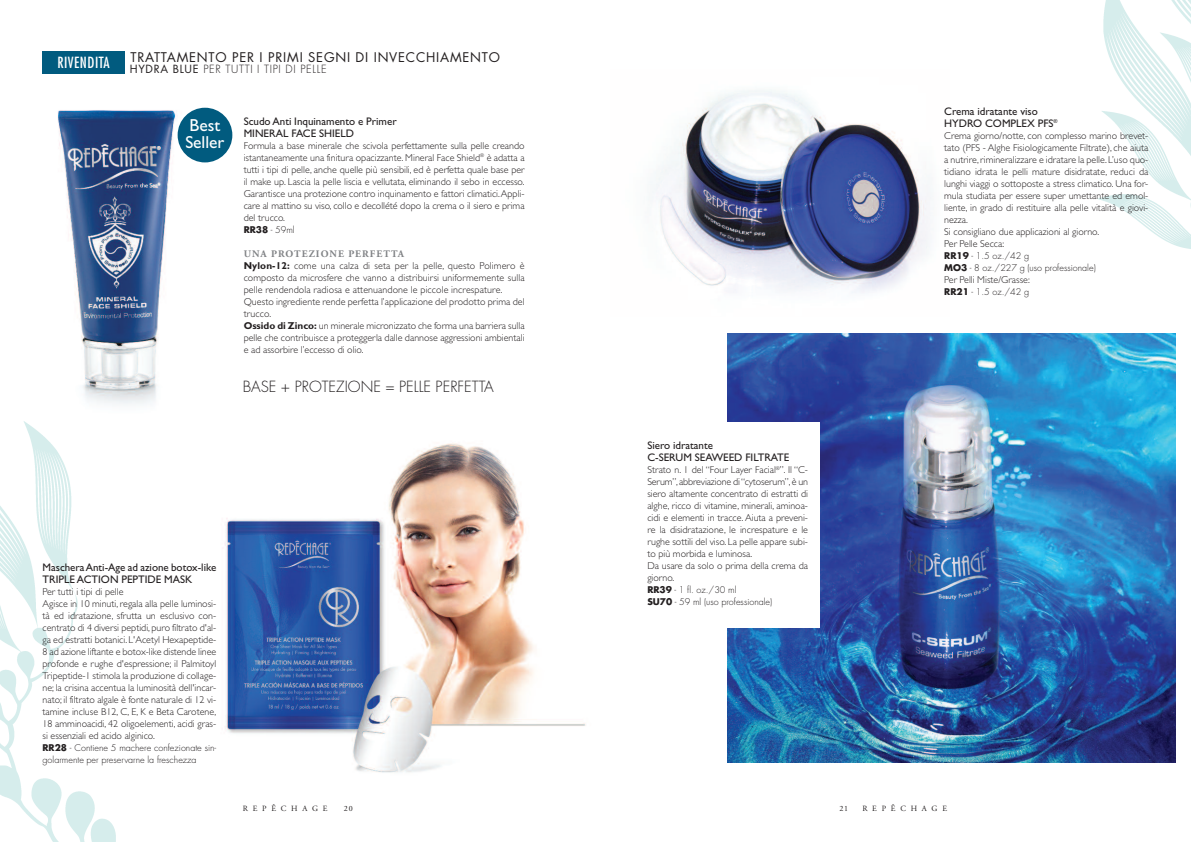
<style>
.page{position:relative;width:1191px;height:842px;background:#fff}
.page>*{position:absolute;margin:0;border:0;box-sizing:border-box;transform-origin:0 0}
.t1{font:17.4px/17px "Gill Sans Std";color:#fff}
.t2{font:300 15px "Futura Std";color:#231f20}
.t3{font:condensed 15px "Futura Std";letter-spacing:.035em;color:#fff}
.t4{font:13px "Futura Std";letter-spacing:.06em;color:#231f20}
.t5{font:11px/12px "Gill Sans Std";color:#231f20}
.t6{font:300 11px "Futura Std";letter-spacing:.06em;color:#231f20}
.t7{font:300 10px/12px "Gill Sans Std";color:#231f20}
.t8{font:700 10px "Adobe Garamond Pro";letter-spacing:.105em;color:#808285}
.t9{font:300 9px/12px "Futura Std";color:#231f20}
.t10{font:8px "Adobe Garamond Pro";letter-spacing:.6em;color:#231f20}
.s1{font-weight:400}
.s2{font-weight:700}
</style>
<div class="page">
<img style="left:1097px;top:0;width:94px;height:365px">
<img style="left:57px;top:108px;width:143px;height:297px">
<img style="left:0;top:421px;width:116px;height:421px">
<img style="left:650px;top:90px;width:281px;height:203px">
<img style="left:225px;top:443px;width:361px;height:330px">
<img style="left:727px;top:333px;width:448px;height:430px">
<div style="left:636px;top:423px;width:183px;height:205px;background:#fff"></div>
<div style="left:43px;top:51px;width:82px;height:23px;background:#015b7f"></div>
<div style="left:178px;top:108px;width:54px;height:54px;background:#015b7f;border-radius:50%"></div>
<h2 class="t3" style="left:57px;top:56px;width:54px">RIVENDITA</h2>
<h3 class="t4" style="left:130px;top:51px;width:371px">TRATTAMENTO PER I PRIMI SEGNI DI INVECCHIAMENTO</h3>
<p class="t6" style="left:130px;top:64px;width:198px"><span class="s1">HYDRA BLUE</span> PER TUTTI I TIPI DI PELLE</p>
<h1 class="t1" style="left:185px;top:118px;width:41px">Best<br>Seller</h1>
<p class="t5" style="left:244px;top:116px;width:155px">Scudo Anti Inquinamento e Primer<br>MINERAL FACE SHIELD</p>
<p class="t7" style="left:244px;top:140px;width:282px;text-align:justify">Formula a base minerale che scivola perfettamente sulla pelle creando istantaneamente una finitura opacizzante. Mineral Face Shield<sup>®</sup> è adatta a tutti i tipi di pelle, anche quelle più sensibili, ed è perfetta quale base per il make up. Lascia la pelle liscia e vellutata, eliminando il sebo in eccesso.<br>Garantisce una protezione contro inquinamento e fattori climatici.Appli&shy;care al mattino su viso, collo e decollété dopo la crema o il siero e prima del trucco.</p>
<p class="t9" style="left:244px;top:224px;width:53px"><span class="s2">RR38</span> - 59ml</p>
<p class="t8" style="left:244px;top:249px;width:162px">UNA PROTEZIONE PERFETTA</p>
<p class="t7" style="left:244px;top:260px;width:282px"><span class="s2">Nylon-12:</span> come una calza di seta per la pelle, questo Polimero è composto da microsfere che vanno a distribuirsi uniformemente sulla pelle rendendola radiosa e attenuandone le piccole increspature.<br>Questo ingrediente rende perfetta l’applicazione del prodotto prima del trucco.<br><span class="s2">Ossido di Zinco:</span> un minerale micronizzato che forma una barriera sulla pelle che contribuisce a proteggerla dalle dannose aggressioni ambientali e ad assorbire l’eccesso di olio.</p>
<h2 class="t2" style="left:243px;top:380px;width:253px">BASE + PROTEZIONE = PELLE PERFETTA</h2>
<p class="t5" style="left:43px;top:562px;width:175px">MascheraAnti-Age ad azione botox-like<br>TRIPLE ACTION PEPTIDE MASK</p>
<p class="t7" style="left:43px;top:586px;width:175px">Per tutti i tipi di pelle<br>Agisce in 10 minuti, regala alla pelle luminosi&shy;tà ed idratazione, sfrutta un esclusivo con&shy;centrato di 4 diversi peptidi, puro filtrato d'al&shy;ga ed estratti botanici. L'Acetyl Hexapeptide-8 ad azione liftante e botox-like distende linee profonde e rughe d'espressione; il Palmitoyl Tripeptide-1 stimola la produzione di collage&shy;ne; la crisina accentua la luminosità dell'incar&shy;nato; il filtrato algale è fonte naturale di 12 vi&shy;tamine incluse B12, C, E, K e Beta Carotene, 18 amminoacidi, 42 oligoelementi, acidi gras&shy;si essenziali ed acido alginico.</p>
<p class="t9" style="left:43px;top:742px;width:175px"><span class="s2">RR28</span> - Contiene 5 machere confezionate sin&shy;golarmente per preservarne la freschezza</p>
<p class="t5" style="left:647px;top:441px;width:143px">Siero idratante<br>C-SERUM SEAWEED FILTRATE</p>
<p class="t7" style="left:647px;top:465px;width:162px">Strato n. 1 del “Four Layer Facial<sup>®</sup>”. Il “C-Serum”, abbreviazione di“cytoserum”,è un siero altamente concentrato di estratti di alghe, ricco di vitamine, minerali, aminoa&shy;cidi e elementi in tracce.Aiuta a preveni&shy;re la disidratazione, le increspature e le rughe sottili del viso. La pelle appare subi&shy;to più morbida e luminosa.<br>Da usare da solo o prima della crema da giorno.</p>
<p class="t9" style="left:647px;top:585px;width:126px"><span class="s2">RR39</span> - 1 fl. oz./30 ml<br><span class="s2">SU70</span> - 59 ml (uso professionale)</p>
<p class="t5" style="left:944px;top:107px;width:115px">Crema idratante viso<br>HYDRO COMPLEX PFS<sup>®</sup></p>
<p class="t7" style="left:944px;top:131px;width:206px">Crema giorno/notte, con complesso marino brevet&shy;tato (PFS - Alghe Fisiologicamente Filtrate), che aiuta a nutrire,rimineralizzare e idratare la pelle. L’uso quo&shy;tidiano idrata le pelli mature disidratate, reduci da lunghi viaggi o sottoposte a stress climatico. Una for&shy;mula studiata per essere super umettante ed emol&shy;liente, in grado di restituire alla pelle vitalità e giovi&shy;nezza.<br>Si consigliano due applicazioni al giorno.<br>Per Pelle Secca:</p>
<p class="t9" style="left:944px;top:251px;width:153px"><span class="s2">RR19</span> - 1.5 oz./42 g<br><span class="s2">MO3</span> - 8 oz./227 g (uso professionale)</p>
<p class="t7" style="left:944px;top:275px;width:87px">Per Pelli Miste/Grasse:</p>
<p class="t9" style="left:944px;top:287px;width:86px"><span class="s2">RR21</span> - 1.5 oz./42 g</p>
<p class="t10" style="left:243px;top:805px;width:86px">REPÊCHAGE</p>
<p class="t10" style="left:344px;top:805px;width:10px">20</p>
<p class="t10" style="left:839px;top:805px;width:10px">21</p>
<p class="t10" style="left:862px;top:805px;width:86px">REPÊCHAGE</p>
</div>
